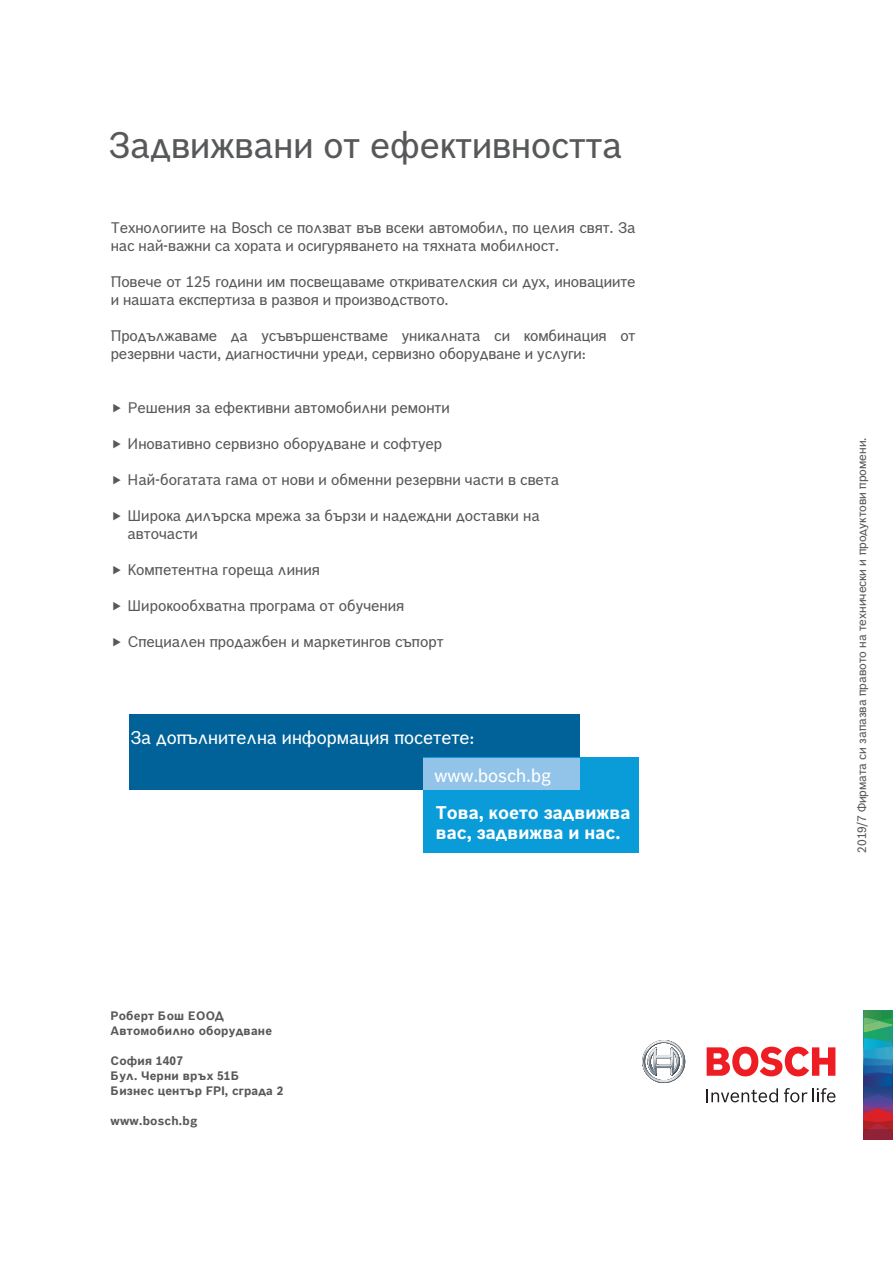
<style>
.page{position:relative;width:893px;height:1263px;background:#fff}
.page>*{position:absolute;margin:0;border:0;box-sizing:border-box;transform-origin:0 0}
.t1{font:36px "Bosch Office Sans";color:#57585a}
.t2{font:18px "Bosch Office Sans";color:#fff}
.t3{font:700 18px/20px "Bosch Office Sans";color:#fff}
.t4{font:15px/18px "Bosch Office Sans";letter-spacing:-.005em;color:#57585a}
.t5{font:700 12px/15px "Bosch Office Sans";letter-spacing:.015em;color:#57585a}
.t6{font:12px "Bosch Office Sans";color:#57585a}
</style>
<div class="page">
<div style="left:129px;top:713px;width:450px;height:76px;background:#006299"></div>
<div style="left:423px;top:758px;width:215px;height:95px;background:#0a9bd9"></div>
<div style="left:423px;top:758px;width:156px;height:31px;background:#92c4e9"></div>
<svg style="left:864px;top:1010px;width:29px;height:129px"></svg>
<svg style="left:642px;top:1040px;width:43px;height:43px"></svg>
<svg style="left:707px;top:1088px;width:71px;height:14px"></svg>
<svg style="left:784px;top:1088px;width:51px;height:14px"></svg>
<svg style="left:707px;top:1047px;width:128px;height:29px"></svg>
<h1 class="t1" style="left:108px;top:118px;width:515px">Задвижвани от ефективността</h1>
<p class="t4" style="left:111px;top:217px;width:526px">Технологиите на Bosch се ползват във всеки автомобил, по целия свят. За нас най-важни са хората и осигуряването на тяхната мобилност.</p>
<p class="t4" style="left:111px;top:271px;width:526px">Повече от 125 години им посвещаваме откривателския си дух, иновациите и нашата експертиза в развоя и производството.</p>
<p class="t4" style="left:111px;top:325px;width:526px">Продължаваме да усъвършенстваме уникалната си комбинация от резервни части, диагностични уреди, сервизно оборудване и услуги:</p>
<p class="t4" style="left:128px;top:398px;width:324px">Решения за ефективни автомобилни ремонти</p>
<p class="t4" style="left:128px;top:434px;width:316px">Иновативно сервизно оборудване и софтуер</p>
<p class="t4" style="left:128px;top:470px;width:433px">Най-богатата гама от нови и обменни резервни части в света</p>
<p class="t4" style="left:128px;top:506px;width:414px">Широка дилърска мрежа за бързи и надеждни доставки на авточасти</p>
<p class="t4" style="left:128px;top:560px;width:194px">Компетентна гореща линия</p>
<p class="t4" style="left:128px;top:596px;width:278px">Широкообхватна програма от обучения</p>
<p class="t4" style="left:128px;top:632px;width:317px">Специален продажбен и маркетингов съпорт</p>
<p class="t2" style="left:130px;top:724px;width:346px">За допълнителна информация посетете:</p>
<p class="t2" style="left:434px;top:762px;width:118px">www.bosch.bg</p>
<p class="t5" style="left:111px;top:1007px;width:163px">Роберт Бош ЕООД<br>Автомобилно оборудване</p>
<p class="t5" style="left:111px;top:1052px;width:174px">София 1407<br>Бул. Черни връх 51Б<br>Бизнес център FPI, сграда 2</p>
<p class="t5" style="left:111px;top:1112px;width:88px">www.bosch.bg</p>
<p class="t3" style="left:436px;top:801px;width:196px">Това, което задвижва вас, задвижва и нас.</p>
<p class="t6" style="left:853px;top:852px;width:417px;rotate:-90deg">2019/7 Фирмата си запазва правото на технически и продуктови промени.</p>
</div>
